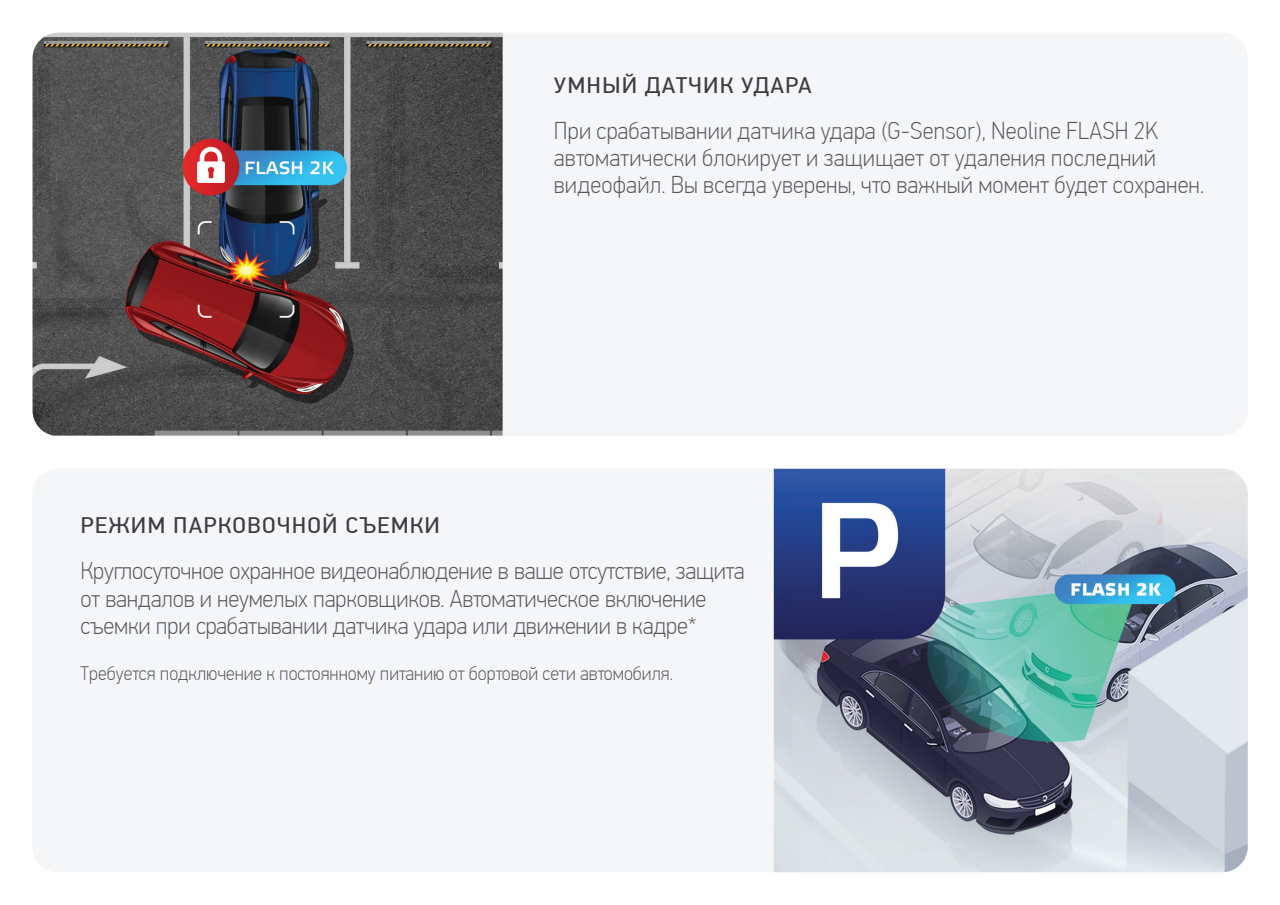
<style>
.page{position:relative;width:1280px;height:905px;background:#fff}
.page>*{position:absolute;margin:0;border:0;box-sizing:border-box;transform-origin:0 0}
.t1{font:100 24.3px/27.4px "PF Din Text Cond Pro";letter-spacing:-.005em;color:#58585a;scale:1.09 1}
.t2{font:22.5px "PF Din Text Cond Pro";letter-spacing:.04em;color:#3e3c3f;scale:1.22 1}
.t3{font:100 19.5px "PF Din Text Cond Pro";color:#58585a;scale:1.09 1}
</style>
<div class="page">
<div style="left:503px;top:33px;width:744px;height:403px;background:#f4f6f7"></div>
<img style="left:33px;top:33px;width:470px;height:403px">
<div style="left:33px;top:469px;width:741px;height:403px;background:#f4f6f7"></div>
<img style="left:774px;top:469px;width:474px;height:403px">
<p class="t2" style="left:554px;top:72px;width:213px">УМНЫЙ ДАТЧИК УДАРА</p>
<p class="t1" style="left:554px;top:117px;width:598px">При срабатывании датчика удара (G-Sensor), Neoline FLASH 2K автоматически блокирует и защищает от удаления последний видеофайл. Вы всегда уверены, что важный момент будет сохранен.</p>
<p class="t2" style="left:81px;top:512px;width:296px">РЕЖИМ ПАРКОВОЧНОЙ СЪЕМКИ</p>
<p class="t1" style="left:81px;top:557px;width:611px">Круглосуточное охранное видеонаблюдение в ваше отсутствие, защита от вандалов и неумелых парковщиков. Автоматическое включение съемки при срабатывании датчика удара или движении в кадре*</p>
<p class="t3" style="left:81px;top:663px;width:545px">Требуется подключение к постоянному питанию от бортовой сети автомобиля.</p>
</div>
